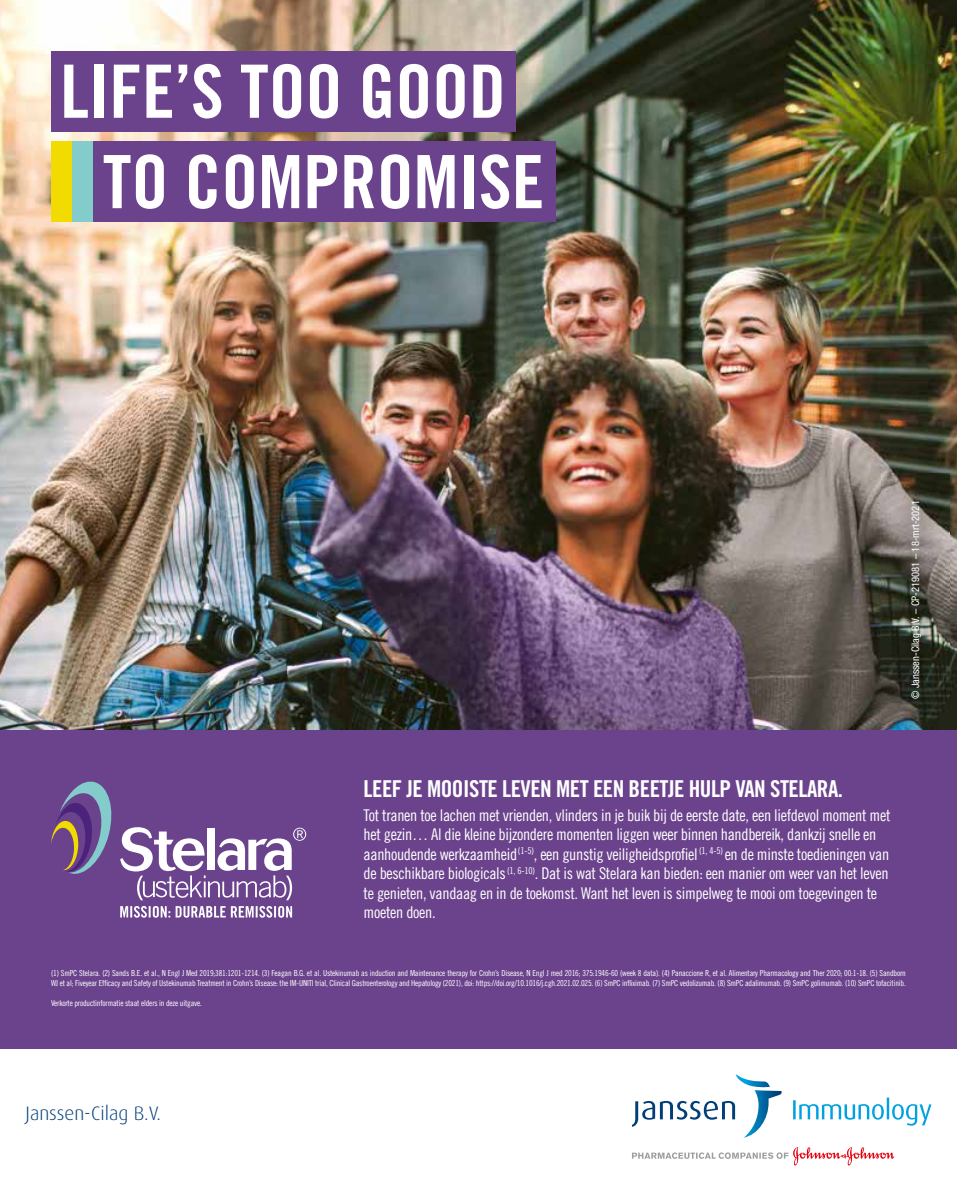
<style>
.page{position:relative;width:957px;height:1191px;background:#fff}
.page>*{position:absolute;margin:0;border:0;box-sizing:border-box;transform-origin:0 0}
.t1{font:73.5px/90.4px "Trade Gothic LT Std Bd Cn 20";color:#fff;text-align:center}
.t2{font:23.25px "Trade Gothic LT Std Bd Cn 20";letter-spacing:-.02em;color:#fff}
.t3{font:300 19.5px "Dax";color:#003f7a}
.t4{font:16.2px/19.5px "Trade Gothic LT Cond Eighteen";letter-spacing:-.02em;color:#fff}
.t5{font:condensed 10.5px "Helvetica Neue LT Std";color:#fff}
.t6{font:8.25px/9.9px "Trade Gothic LT Cond Eighteen";letter-spacing:-.02em;color:#fff}
</style>
<div class="page">
<img style="left:0;top:0;width:957px;height:730px">
<div style="left:0;top:730px;width:957px;height:318px;background:#6b438c"></div>
<div style="left:51px;top:51px;width:465px;height:80px;background:#6b438c"></div>
<div style="left:51px;top:141px;width:21px;height:81px;background:#f1db00"></div>
<div style="left:72px;top:141px;width:22px;height:81px;background:#84cccb"></div>
<div style="left:94px;top:141px;width:461px;height:81px;background:#6b438c"></div>
<svg style="left:632px;top:1147px;width:262px;height:18px"></svg>
<svg style="left:793px;top:1097px;width:138px;height:28px"></svg>
<svg style="left:632px;top:1074px;width:149px;height:63px"></svg>
<img style="left:882px;top:474px;width:67px;height:252px">
<svg style="left:120px;top:906px;width:172px;height:11px"></svg>
<svg style="left:51px;top:781px;width:255px;height:119px"></svg>
<h1 class="t1" style="left:60px;top:46px;width:485px">LIFE’S TOO GOOD<br>TO COMPROMISE</h1>
<p class="t5" style="left:909px;top:699px;width:200px;rotate:-90deg">© Janssen-Cilag B.V. – CP-219081 – 18-mrt-2021</p>
<h2 class="t2" style="left:364px;top:775px;width:481px">LEEF JE MOOISTE LEVEN MET EEN BEETJE HULP VAN STELARA.</h2>
<p class="t4" style="left:364px;top:805px;width:528px">Tot tranen toe lachen met vrienden, vlinders in je buik bij de eerste date, een liefdevol moment met het gezin… Al die kleine bijzondere momenten liggen weer binnen handbereik, dankzij snelle en aanhoudende werkzaamheid<sup>(1-5)</sup>, een gunstig veiligheidsprofiel <sup>(1,</sup> <sup>4-5)</sup> en de minste toedieningen van de beschikbare biologicals <sup>(1,</sup> <sup>6-10)</sup>. Dat is wat Stelara kan bieden: een manier om weer van het leven te genieten, vandaag en in de toekomst. Want het leven is simpelweg te mooi om toegevingen te moeten doen.</p>
<p class="t6" style="left:51px;top:968px;width:856px">(1) SmPC Stelara. (2) Sands B.E. et al., N Engl J Med 2019;381:1201-1214. (3) Feagan B.G. et al. Ustekinumab as induction and Maintenance therapy for Crohn’s Disease, N Engl J med 2016; 375:1946-60 (week 8 data). (4) Panaccione R, et al. Alimentary Pharmacology and Ther 2020; 00:1-18. (5) Sandborn<br>WJ et al; Fiveyear Efficacy and Safety of Ustekinumab Treatment in Crohn’s Disease: the IM-UNITI trial, Clinical Gastroenterology and Hepatology (2021), doi: https://doi.org/10.1016/j.cgh.2021.02.025. (6) SmPC infliximab. (7) SmPC vedolizumab. (8) SmPC adalimumab. (9) SmPC golimumab. (10) SmPC tofacitinib.</p>
<p class="t6" style="left:51px;top:998px;width:152px">Verkorte productinformatie staat elders in deze uitgave.</p>
<h3 class="t3" style="left:26px;top:1102px;width:137px">Janssen-Cilag B.V.</h3>
</div>
